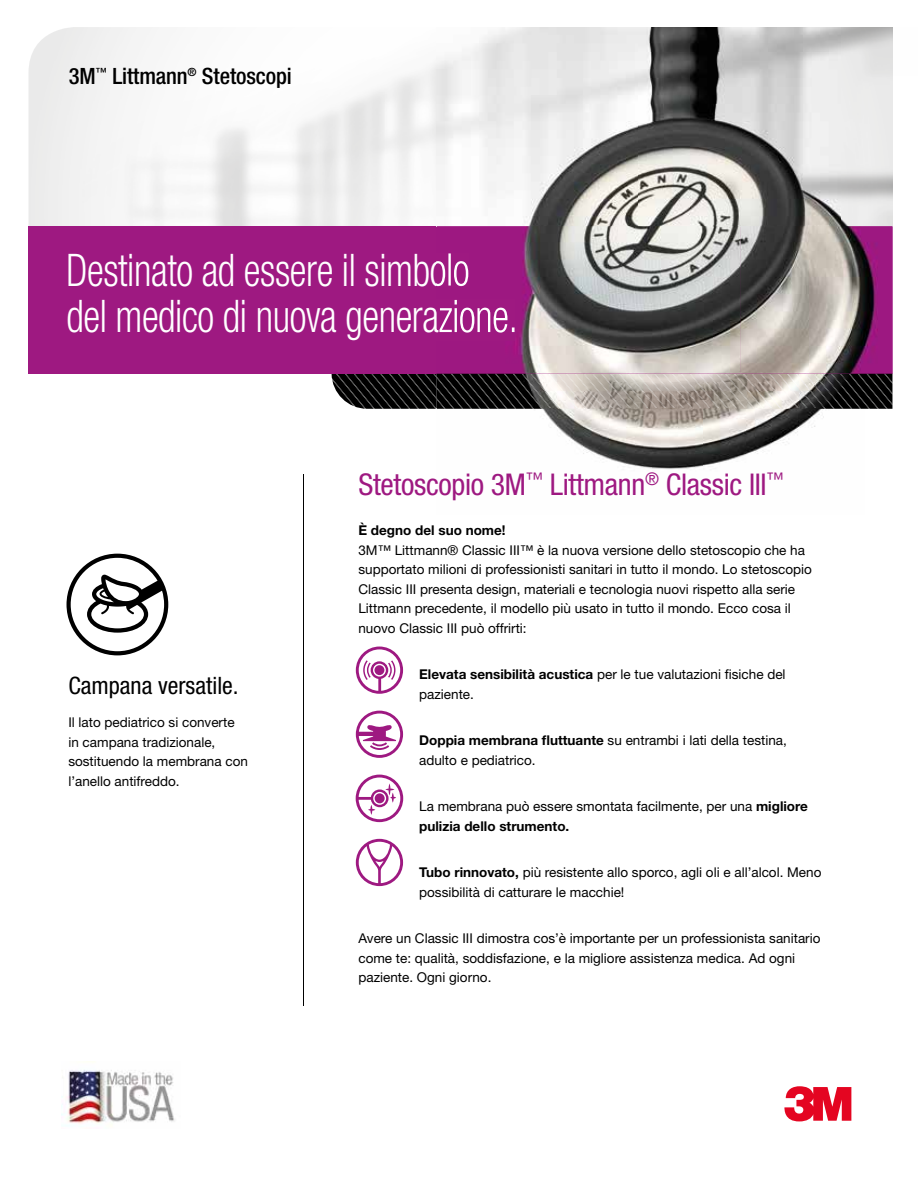
<style>
.page{position:relative;width:918px;height:1188px;background:#fff}
.page>*{position:absolute;margin:0;border:0;box-sizing:border-box;transform-origin:0 0}
.t1{font:300 condensed 45px/46.5px "Helvetica Neue LT Std";letter-spacing:-.01em;color:#fff;scale:.87 1}
.t2{font:condensed 30px "Helvetica Neue LT Std";letter-spacing:-.01em;color:#9e1981}
.t3{font:condensed 24px "Helvetica Neue LT Std";color:#000}
.t4{font:500 condensed 22.5px "Helvetica Neue LT Std";letter-spacing:-.005em;color:#000}
.t5{font:13.5px/19.5px "Helvetica Neue LT Std";color:#000}
.t6{font:700 13.5px "Helvetica Neue LT Std";color:#000}
.s1{font-weight:700}
</style>
<div class="page">
<img style="left:79px;top:373px;width:253px;height:1px">
<div style="left:28px;top:226px;width:864px;height:147px;background:#9e1981"></div>
<img style="left:892px;top:27px;width:1px;height:48px">
<img style="left:892px;top:75px;width:1px;height:334px">
<img style="left:543px;top:409px;width:281px;height:60px">
<img style="left:445px;top:374px;width:6px;height:35px">
<img style="left:451px;top:374px;width:9px;height:35px">
<img style="left:460px;top:374px;width:9px;height:35px">
<img style="left:469px;top:374px;width:9px;height:35px">
<img style="left:478px;top:374px;width:8px;height:35px">
<img style="left:486px;top:374px;width:9px;height:35px">
<img style="left:495px;top:374px;width:9px;height:35px">
<img style="left:504px;top:374px;width:9px;height:35px">
<img style="left:513px;top:374px;width:9px;height:35px">
<img style="left:522px;top:374px;width:9px;height:35px">
<img style="left:531px;top:374px;width:8px;height:35px">
<img style="left:539px;top:374px;width:9px;height:35px">
<img style="left:548px;top:374px;width:9px;height:35px">
<img style="left:557px;top:374px;width:9px;height:35px">
<img style="left:566px;top:374px;width:9px;height:35px">
<img style="left:575px;top:374px;width:9px;height:35px">
<img style="left:584px;top:374px;width:8px;height:35px">
<img style="left:592px;top:374px;width:9px;height:35px">
<img style="left:601px;top:374px;width:9px;height:35px">
<img style="left:610px;top:374px;width:9px;height:35px">
<img style="left:619px;top:374px;width:9px;height:35px">
<img style="left:628px;top:374px;width:9px;height:35px">
<img style="left:637px;top:374px;width:9px;height:35px">
<img style="left:646px;top:374px;width:8px;height:35px">
<img style="left:654px;top:374px;width:9px;height:35px">
<img style="left:663px;top:374px;width:9px;height:35px">
<img style="left:672px;top:374px;width:9px;height:35px">
<img style="left:681px;top:374px;width:9px;height:35px">
<img style="left:690px;top:374px;width:9px;height:35px">
<img style="left:699px;top:374px;width:8px;height:35px">
<img style="left:707px;top:374px;width:9px;height:35px">
<img style="left:716px;top:374px;width:9px;height:35px">
<img style="left:725px;top:374px;width:9px;height:35px">
<img style="left:734px;top:374px;width:9px;height:35px">
<img style="left:743px;top:374px;width:9px;height:35px">
<img style="left:752px;top:374px;width:8px;height:35px">
<img style="left:760px;top:374px;width:9px;height:35px">
<img style="left:769px;top:374px;width:9px;height:35px">
<img style="left:778px;top:374px;width:9px;height:35px">
<img style="left:787px;top:374px;width:9px;height:35px">
<img style="left:796px;top:374px;width:9px;height:35px">
<img style="left:805px;top:374px;width:9px;height:35px">
<img style="left:814px;top:374px;width:8px;height:35px">
<img style="left:822px;top:374px;width:9px;height:35px">
<img style="left:831px;top:374px;width:9px;height:35px">
<img style="left:840px;top:374px;width:9px;height:35px">
<img style="left:849px;top:374px;width:9px;height:35px">
<img style="left:858px;top:374px;width:30px;height:35px">
<img style="left:867px;top:374px;width:25px;height:31px">
<img style="left:875px;top:374px;width:17px;height:21px">
<img style="left:445px;top:373px;width:439px;height:1px">
<svg style="left:332px;top:373px;width:113px;height:36px;background:#262225"></svg>
<svg style="left:884px;top:373px;width:8px;height:11px"></svg>
<img style="left:892px;top:77px;width:1px;height:149px">
<img style="left:437px;top:27px;width:455px;height:346px">
<img style="left:437px;top:253px;width:31px;height:33px">
<img style="left:437px;top:300px;width:78px;height:40px">
<svg style="left:784px;top:1086px;width:67px;height:35px"></svg>
<img style="left:61px;top:1070px;width:114px;height:56px">
<svg style="left:356px;top:839px;width:47px;height:47px"></svg>
<svg style="left:356px;top:775px;width:47px;height:47px"></svg>
<svg style="left:356px;top:711px;width:47px;height:47px"></svg>
<svg style="left:356px;top:647px;width:47px;height:47px"></svg>
<hr style="left:303px;top:474px;width:1px;height:531px;background:#000">
<svg style="left:67px;top:554px;width:101px;height:101px"></svg>
<h3 class="t4" style="left:69px;top:62px;width:224px">3M<sup>™</sup> Littmann<sup>®</sup> Stetoscopi</h3>
<h1 class="t1" style="left:66px;top:246px;width:520px">Destinato ad essere il simbolo del medico di nuova generazione.</h1>
<h3 class="t3" style="left:68px;top:672px;width:172px">Campana versatile.</h3>
<p class="t5" style="left:68px;top:713px;width:181px">Il lato pediatrico si converte in campana tradizionale, sostituendo la membrana con l’anello antifreddo.</p>
<h2 class="t2" style="left:358px;top:467px;width:427px">Stetoscopio 3M<sup>™</sup> Littmann<sup>®</sup> Classic III<sup>™</sup></h2>
<p class="t6" style="left:358px;top:522px;width:149px">È degno del suo nome!</p>
<p class="t5" style="left:358px;top:540px;width:455px">3M™ Littmann® Classic III™ è la nuova versione dello stetoscopio che ha supportato milioni di professionisti sanitari in tutto il mondo. Lo stetoscopio Classic III presenta design, materiali e tecnologia nuovi rispetto alla serie Littmann precedente, il modello più usato in tutto il mondo. Ecco cosa il nuovo Classic III può offrirti:</p>
<p class="t5" style="left:419px;top:664px;width:368px"><span class="s1">elevata sensibilità acustica</span> per le tue valutazioni fisiche del paziente.</p>
<p class="t5" style="left:419px;top:730px;width:369px"><span class="s1">Doppia membrana fluttuante</span> su entrambi i lati della testina, adulto e pediatrico.</p>
<p class="t5" style="left:419px;top:796px;width:390px">La membrana può essere smontata facilmente, per una <span class="s1">migliore pulizia dello strumento.</span></p>
<p class="t5" style="left:419px;top:862px;width:404px"><span class="s1">Tubo rinnovato,</span> più resistente allo sporco, agli oli e all’alcol. Meno possibilità di catturare le macchie!</p>
<p class="t5" style="left:358px;top:928px;width:464px">Avere un Classic III dimostra cos’è importante per un professionista sanitario come te: qualità, soddisfazione, e la migliore assistenza medica. Ad ogni paziente. Ogni giorno.</p>
</div>
